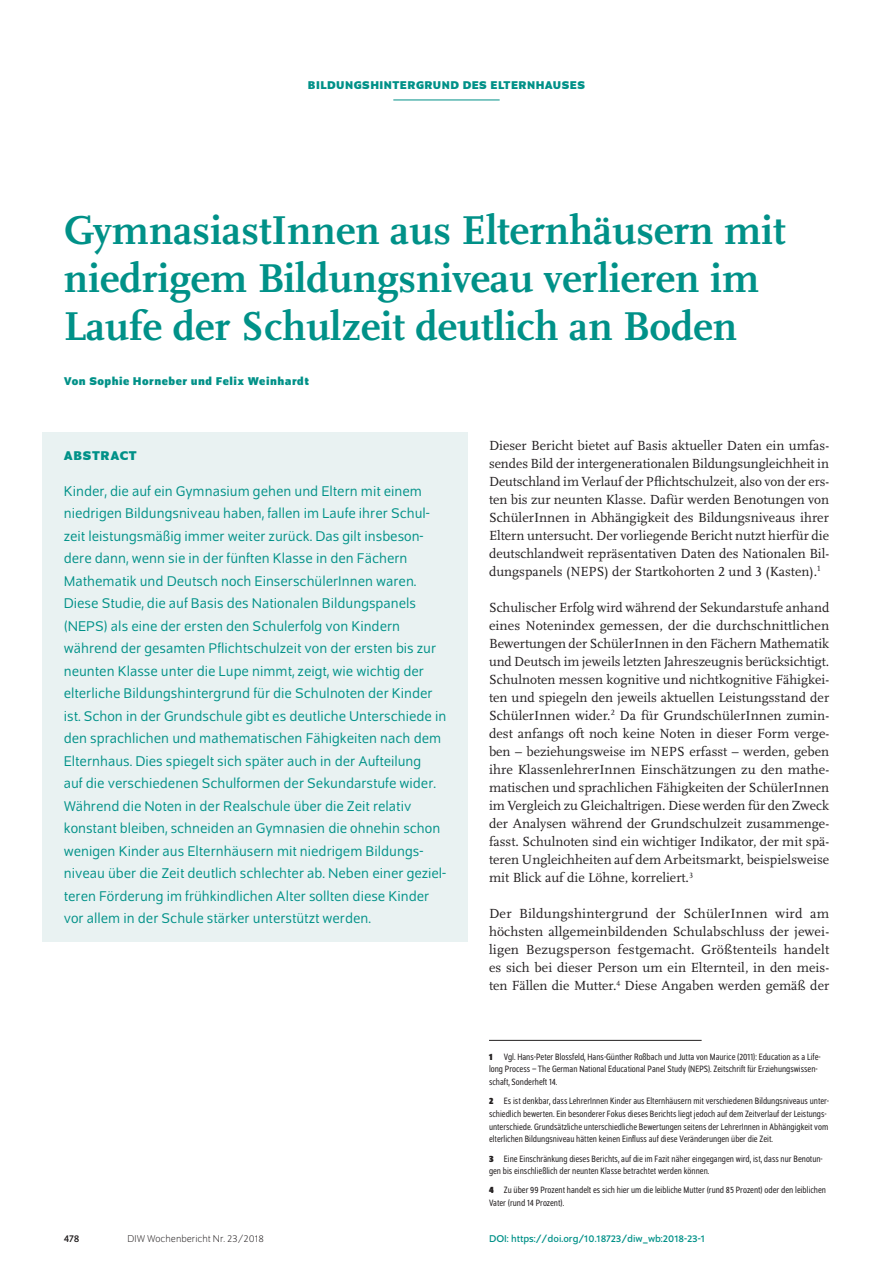
<style>
.page{position:relative;width:893px;height:1263px;background:#fff}
.page>*{position:absolute;margin:0;border:0;box-sizing:border-box;transform-origin:0 0}
.t1{font:700 42px/48px "Scala Pro";color:#009188}
.t2{font:15px/22.5px "Schumpeter Blond";color:#009188}
.t3{font:13.8px/18px "Scala Pro";color:#231f20;text-align:justify}
.t4{font:700 13.5px "Schumpeter";letter-spacing:.05em;color:#009188}
.t5{font:700 12px "Schumpeter";letter-spacing:.04em;color:#009188}
.t6{font:10.5px "Schumpeter";color:#009188}
.t7{font:300 10.5px "Schumpeter";color:#231f20}
.t8{font:10.5px "Schumpeter";color:#231f20}
.t9{font:semi-condensed 9.75px/12.8px "Schumpeter Blond";color:#231f20}
.s1{font-family:"Schumpeter";font-weight:700}
</style>
<div class="page">
<hr style="left:393px;top:100px;width:107px;height:1px;background:#009188">
<div style="left:43px;top:432px;width:425px;height:509px;background:#e9f2f2"></div>
<hr style="left:489px;top:1040px;width:213px;height:1px;background:#231f20">
<p class="t5" style="left:308px;top:79px;width:279px">BILDUNGSHINTERGRUND DES ELTERNHAUSES</p>
<h1 class="t1" style="left:64px;top:203px;width:723px">GymnasiastInnen aus Elternhäusern mit niedrigem Bildungsniveau verlieren im<br>Laufe der Schulzeit deutlich an Boden</h1>
<p class="t5" style="left:64px;top:374px;width:247px">Von Sophie Horneber und Felix Weinhardt</p>
<p class="t4" style="left:64px;top:448px;width:75px">ABSTRACT</p>
<p class="t2" style="left:64px;top:480px;width:384px">Kinder, die auf ein Gymnasium gehen und Eltern mit einem niedrigen Bildungsniveau haben, fallen im Laufe ihrer Schul&shy;zeit leistungsmäßig immer weiter zurück. Das gilt insbeson&shy;dere dann, wenn sie in der fünften Klasse in den Fächern Mathematik und Deutsch noch EinserschülerInnen waren.<br>Diese Studie, die auf Basis des Nationalen Bildungspanels (NEPS) als eine der ersten den Schulerfolg von Kindern während der gesamten Pflichtschulzeit von der ersten bis zur neunten Klasse unter die Lupe nimmt, zeigt, wie wichtig der elterliche Bildungshintergrund für die Schulnoten der Kinder ist. Schon in der Grundschule gibt es deutliche Unterschiede in den sprachlichen und mathematischen Fähigkeiten nach dem Elternhaus. Dies spiegelt sich später auch in der Aufteilung<br>auf die verschiedenen Schulformen der Sekundarstufe wider.<br>Während die Noten in der Realschule über die Zeit relativ konstant bleiben, schneiden an Gymnasien die ohnehin schon wenigen Kinder aus Elternhäusern mit niedrigem Bildungs&shy;niveau über die Zeit deutlich schlechter ab. Neben einer geziel&shy;teren Förderung im frühkindlichen Alter sollten diese Kinder vor allem in der Schule stärker unterstützt werden.</p>
<p class="t3" style="left:489px;top:436px;width:342px">Dieser Bericht bietet auf Basis aktueller Daten ein umfas&shy;sendes Bild der intergenerationalen Bildungsungleichheit in Deutschland im Verlauf der Pflichtschulzeit, also von der ers&shy;ten bis zur neunten Klasse. Dafür werden Benotungen von SchülerInnen in Abhängigkeit des Bildungsniveaus ihrer Eltern untersucht. Der vorliegende Bericht nutzt hierfür die deutschlandweit repräsentativen Daten des Nationalen Bil&shy;dungspanels (NEPS) der Startkohorten 2 und 3 (Kasten).<sup>1</sup></p>
<p class="t3" style="left:489px;top:598px;width:342px">Schulischer Erfolg wird während der Sekundarstufe anhand eines Notenindex gemessen, der die durchschnittlichen Bewertungen der SchülerInnen in den Fächern Mathematik und Deutsch im jeweils letzten Jahreszeugnis berücksichtigt.<br>Schulnoten messen kognitive und nichtkognitive Fähigkei&shy;ten und spiegeln den jeweils aktuellen Leistungsstand der SchülerInnen wider.<sup>2</sup> Da für GrundschülerInnen zumin&shy;dest anfangs oft noch keine Noten in dieser Form verge&shy;ben – beziehungsweise im NEPS erfasst – werden, geben ihre KlassenlehrerInnen Einschätzungen zu den mathe&shy;matischen und sprachlichen Fähigkeiten der SchülerInnen im Vergleich zu Gleichaltrigen. Diese werden für den Zweck der Analysen während der Grundschulzeit zusammenge&shy;fasst. Schulnoten sind ein wichtiger Indikator, der mit spä&shy;teren Ungleichheiten auf dem Arbeitsmarkt, beispielsweise mit Blick auf die Löhne, korreliert.<sup>3</sup></p>
<p class="t3" style="left:489px;top:904px;width:342px">Der Bildungshintergrund der SchülerInnen wird am höchsten allgemeinbildenden Schulabschluss der jewei&shy;ligen Bezugsperson festgemacht. Größtenteils handelt es sich bei dieser Person um ein Elternteil, in den meis&shy;ten Fällen die Mutter.<sup>4</sup> Diese Angaben werden gemäß der</p>
<p class="t9" style="left:489px;top:1050px;width:333px"><span class="s1">1</span> Vgl. Hans-Peter Blossfeld, Hans-Günther Roßbach und Jutta von Maurice (2011): Education as a Life&shy;long Process – The German National Educational Panel Study (NEPS). Zeitschrift für Erziehungswissen&shy;schaft, Sonderheft 14.</p>
<p class="t9" style="left:489px;top:1095px;width:342px"><span class="s1">2</span> Es ist denkbar, dass LehrerInnen Kinder aus Elternhäusern mit verschiedenen Bildungsniveaus unter&shy;schiedlich bewerten. Ein besonderer Fokus dieses Berichts liegt jedoch auf dem Zeitverlauf der Leistungs&shy;unterschiede. Grundsätzliche unterschiedliche Bewertungen seitens der LehrerInnen in Abhängigkeit vom elterlichen Bildungsniveau hätten keinen Einfluss auf diese Veränderungen über die Zeit.</p>
<p class="t9" style="left:489px;top:1152px;width:335px"><span class="s1">3</span> Eine Einschränkung dieses Berichts, auf die im Fazit näher eingegangen wird, ist, dass nur Benotun&shy;gen bis einschließlich der neunten Klasse betrachtet werden können.</p>
<p class="t9" style="left:489px;top:1184px;width:339px"><span class="s1">4</span> Zu über 99 Prozent handelt es sich hier um die leibliche Mutter (rund 85 Prozent) oder den leiblichen<br>Vater (rund 14 Prozent).</p>
<p class="t8" style="left:64px;top:1233px;width:17px">478</p>
<p class="t7" style="left:128px;top:1234px;width:138px">DIW Wochenbericht Nr. 23/2018</p>
<p class="t6" style="left:489px;top:1233px;width:217px">DOI: https://doi.org/10.18723/diw_wb:2018-23-1</p>
</div>
